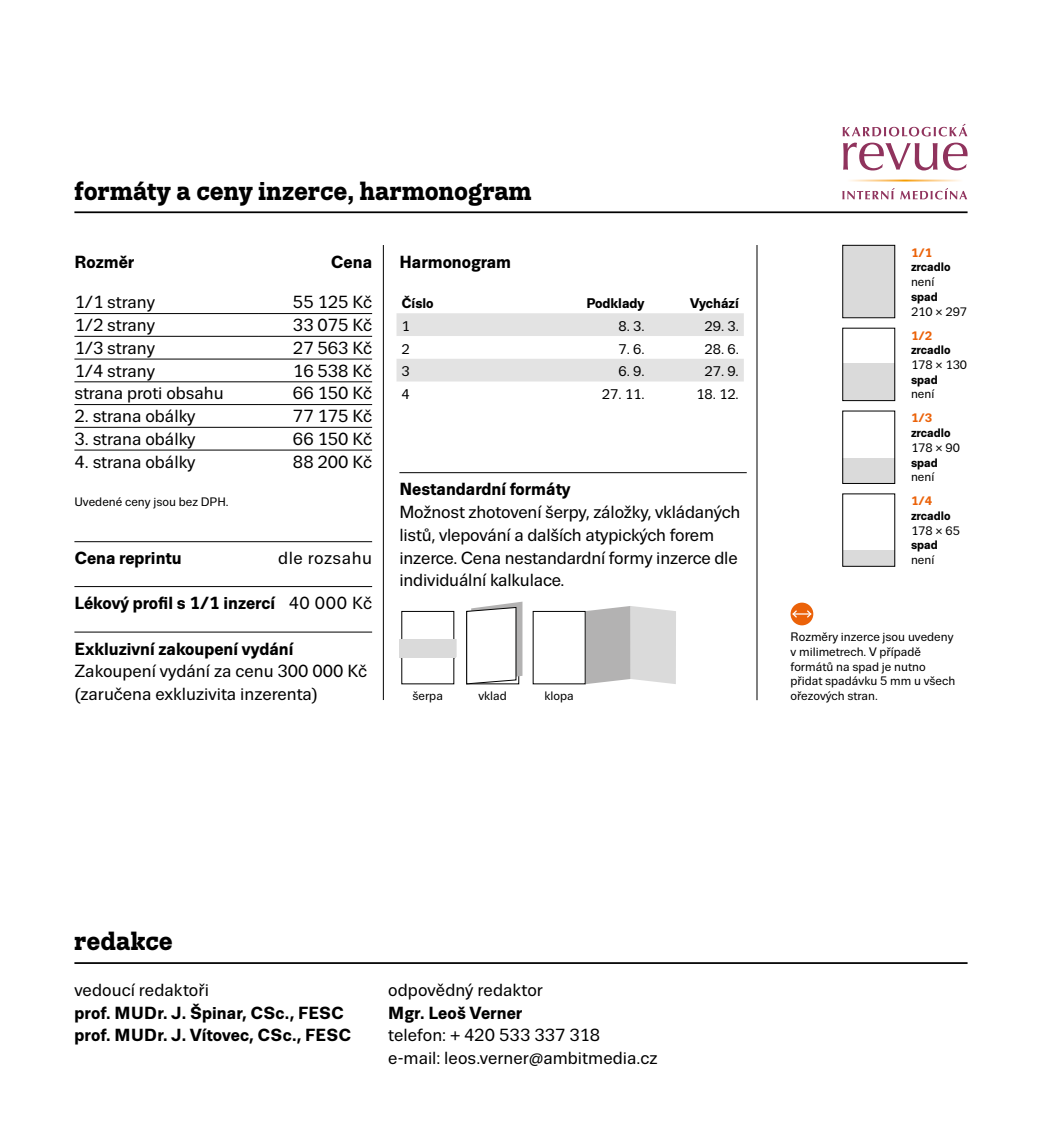
<style>
.page{position:relative;width:1042px;height:1141px;background:#fff}
.page>*{position:absolute;margin:0;border:0;box-sizing:border-box;transform-origin:0 0}
.t1{font:700 26.25px "Trivia Slab";letter-spacing:.005em;color:#000}
.t2{font:17.5px/22.8px "Trivia Sans";color:#000}
.t3{font:700 17.5px/22.8px "Trivia Sans";color:#000}
.t4{font:17.5px "Trivia Sans";letter-spacing:.03em;color:#000}
.t5{font:14px "Trivia Sans";color:#000}
.t6{font:700 14px "Trivia Sans";color:#000}
.t7{font:12.25px/14.7px "Trivia Sans";color:#000}
.t8{font:700 12.25px "Trivia Sans";color:#000}
.t9{font:700 12.25px "Trivia Sans";color:#eb6209}
.s1{font-weight:400}
</style>
<div class="page">
<svg style="left:842px;top:188px;width:125px;height:12px"></svg>
<svg style="left:843px;top:143px;width:124px;height:27px"></svg>
<svg style="left:842px;top:124px;width:125px;height:12px"></svg>
<svg style="left:846px;top:180px;width:117px;height:2px"></svg>
<svg style="left:585px;top:606px;width:91px;height:78px;background:#c9c8c8"></svg>
<svg style="left:399px;top:657px;width:57px;height:24px"></svg>
<hr style="left:74px;top:211px;width:893px;height:2px;background:#000">
<div style="left:402px;top:611px;width:52px;height:73px;background:#fff"></div>
<hr style="left:383px;top:245px;width:1px;height:455px;background:#000">
<hr style="left:399px;top:472px;width:348px;height:1px;background:#000">
<hr style="left:756px;top:245px;width:1px;height:455px;background:#000">
<div style="left:399px;top:639px;width:57px;height:18px;background:#dadada"></div>
<svg style="left:466px;top:602px;width:56px;height:82px"></svg>
<svg style="left:396px;top:313px;width:348px;height:69px"></svg>
<div style="left:842px;top:459px;width:52px;height:24px;background:#dadada"></div>
<div style="left:842px;top:411px;width:53px;height:73px;border:1px solid #000"></div>
<div style="left:842px;top:550px;width:52px;height:16px;background:#dadada"></div>
<div style="left:842px;top:494px;width:53px;height:73px;border:1px solid #000"></div>
<div style="left:842px;top:246px;width:52px;height:71px;background:#dadada"></div>
<div style="left:842px;top:245px;width:53px;height:73px;border:1px solid #000"></div>
<div style="left:842px;top:363px;width:52px;height:37px;background:#dadada"></div>
<div style="left:842px;top:328px;width:53px;height:73px;border:1px solid #000"></div>
<hr style="left:74px;top:313px;width:184px;height:1px;background:#000">
<hr style="left:258px;top:313px;width:114px;height:1px;background:#000">
<hr style="left:74px;top:336px;width:184px;height:1px;background:#000">
<hr style="left:258px;top:336px;width:114px;height:1px;background:#000">
<hr style="left:74px;top:359px;width:184px;height:1px;background:#000">
<hr style="left:258px;top:359px;width:114px;height:1px;background:#000">
<hr style="left:74px;top:382px;width:184px;height:1px;background:#000">
<hr style="left:258px;top:382px;width:114px;height:1px;background:#000">
<hr style="left:74px;top:404px;width:184px;height:1px;background:#000">
<hr style="left:258px;top:404px;width:114px;height:1px;background:#000">
<hr style="left:74px;top:427px;width:184px;height:1px;background:#000">
<hr style="left:258px;top:427px;width:114px;height:1px;background:#000">
<hr style="left:74px;top:450px;width:184px;height:1px;background:#000">
<hr style="left:258px;top:450px;width:114px;height:1px;background:#000">
<hr style="left:74px;top:541px;width:298px;height:1px;background:#000">
<hr style="left:74px;top:586px;width:298px;height:1px;background:#000">
<hr style="left:74px;top:632px;width:298px;height:1px;background:#000">
<hr style="left:74px;top:962px;width:893px;height:2px;background:#000">
<div style="left:790px;top:603px;width:23px;height:22px;background:#eb6209;border-radius:50%"></div>
<svg style="left:791px;top:609px;width:22px;height:10px"></svg>
<h1 class="t1" style="left:74px;top:176px;width:459px">formáty a ceny inzerce, harmonogram</h1>
<p class="t3" style="left:74px;top:251px;width:61px">Rozměr</p>
<p class="t3" style="left:331px;top:251px;width:43px">Cena</p>
<p class="t2" style="left:74px;top:291px;width:82px">1/1 strany</p>
<p class="t2" style="left:293px;top:291px;width:79px">55 125 Kč</p>
<p class="t2" style="left:74px;top:314px;width:82px">1/2 strany</p>
<p class="t2" style="left:293px;top:314px;width:79px">33 075 Kč</p>
<p class="t2" style="left:74px;top:337px;width:82px">1/3 strany</p>
<p class="t2" style="left:293px;top:337px;width:79px">27 563 Kč</p>
<p class="t2" style="left:74px;top:360px;width:82px">1/4 strany</p>
<p class="t2" style="left:293px;top:360px;width:79px">16 538 Kč</p>
<p class="t2" style="left:74px;top:382px;width:151px">strana proti obsahu</p>
<p class="t2" style="left:293px;top:382px;width:79px">66 150 Kč</p>
<p class="t2" style="left:74px;top:405px;width:123px">2. strana obálky</p>
<p class="t2" style="left:293px;top:405px;width:79px">77 175 Kč</p>
<p class="t2" style="left:74px;top:428px;width:123px">3. strana obálky</p>
<p class="t2" style="left:293px;top:428px;width:79px">66 150 Kč</p>
<p class="t2" style="left:74px;top:451px;width:123px">4. strana obálky</p>
<p class="t2" style="left:293px;top:451px;width:79px">88 200 Kč</p>
<p class="t7" style="left:74px;top:495px;width:156px">Uvedené ceny jsou bez DPH.</p>
<p class="t3" style="left:74px;top:547px;width:109px">Cena reprintu</p>
<p class="t4" style="left:278px;top:548px;width:95px">dle rozsahu</p>
<p class="t3" style="left:74px;top:592px;width:298px">Lékový profil s 1/1 inzercí <span class="s1">40 000 Kč</span></p>
<p class="t3" style="left:74px;top:638px;width:220px">Exkluzivní zakoupení vydání</p>
<p class="t2" style="left:74px;top:660px;width:293px">Zakoupení vydání za cenu 300 000 Kč (zaručena exkluzivita inzerenta)</p>
<p class="t3" style="left:399px;top:251px;width:113px">Harmonogram</p>
<p class="t6" style="left:401px;top:296px;width:34px">Číslo</p>
<p class="t6" style="left:586px;top:296px;width:60px">Podklady</p>
<p class="t6" style="left:690px;top:296px;width:50px">Vychází</p>
<p class="t5" style="left:401px;top:319px;width:10px">1</p>
<p class="t5" style="left:618px;top:319px;width:28px">8. 3.</p>
<p class="t5" style="left:704px;top:319px;width:36px">29. 3.</p>
<p class="t5" style="left:401px;top:341px;width:10px">2</p>
<p class="t5" style="left:618px;top:341px;width:28px">7. 6.</p>
<p class="t5" style="left:704px;top:341px;width:36px">28. 6.</p>
<p class="t5" style="left:401px;top:364px;width:10px">3</p>
<p class="t5" style="left:618px;top:364px;width:28px">6. 9.</p>
<p class="t5" style="left:704px;top:364px;width:36px">27. 9.</p>
<p class="t5" style="left:401px;top:387px;width:10px">4</p>
<p class="t5" style="left:602px;top:387px;width:44px">27. 11.</p>
<p class="t5" style="left:696px;top:387px;width:44px">18. 12.</p>
<p class="t3" style="left:399px;top:478px;width:173px">Nestandardní formáty</p>
<p class="t2" style="left:399px;top:501px;width:343px">Možnost zhotovení šerpy, záložky, vkládaných listů, vlepování a dalších atypických forem inzerce. Cena nestandardní formy inzerce dle individuální kalkulace.</p>
<p class="t7" style="left:412px;top:689px;width:32px">šerpa</p>
<p class="t7" style="left:478px;top:689px;width:30px">vklad</p>
<p class="t7" style="left:544px;top:689px;width:31px">klopa</p>
<p class="t9" style="left:911px;top:246px;width:23px">1/1</p>
<p class="t8" style="left:911px;top:261px;width:41px">zrcadlo</p>
<p class="t7" style="left:911px;top:275px;width:25px">není</p>
<p class="t8" style="left:911px;top:290px;width:28px">spad</p>
<p class="t7" style="left:911px;top:304px;width:58px">210 × 297</p>
<p class="t9" style="left:911px;top:329px;width:23px">1/2</p>
<p class="t8" style="left:911px;top:343px;width:41px">zrcadlo</p>
<p class="t7" style="left:911px;top:358px;width:58px">178 × 130</p>
<p class="t8" style="left:911px;top:373px;width:28px">spad</p>
<p class="t7" style="left:911px;top:387px;width:25px">není</p>
<p class="t9" style="left:911px;top:412px;width:23px">1/3</p>
<p class="t8" style="left:911px;top:426px;width:41px">zrcadlo</p>
<p class="t7" style="left:911px;top:441px;width:50px">178 × 90</p>
<p class="t8" style="left:911px;top:456px;width:28px">spad</p>
<p class="t7" style="left:911px;top:470px;width:25px">není</p>
<p class="t9" style="left:911px;top:494px;width:23px">1/4</p>
<p class="t8" style="left:911px;top:509px;width:41px">zrcadlo</p>
<p class="t7" style="left:911px;top:523px;width:50px">178 × 65</p>
<p class="t8" style="left:911px;top:539px;width:28px">spad</p>
<p class="t7" style="left:911px;top:553px;width:25px">není</p>
<p class="t7" style="left:790px;top:630px;width:166px">Rozměry inzerce jsou uvedeny v milimetrech. V případě formátů na spad je nutno přidat spadávku 5 mm u všech ořezových stran.</p>
<h1 class="t1" style="left:74px;top:927px;width:100px">redakce</h1>
<p class="t2" style="left:74px;top:979px;width:136px">vedoucí redaktoři</p>
<p class="t3" style="left:74px;top:1002px;width:278px">prof. MUDr. J. Špinar, CSc., FESC prof. MUDr. J. Vítovec, CSc., FESC</p>
<p class="t2" style="left:388px;top:979px;width:156px">odpovědný redaktor</p>
<p class="t3" style="left:388px;top:1002px;width:136px">Mgr. Leoš Verner</p>
<p class="t2" style="left:388px;top:1024px;width:271px">telefon: + 420 533 337 318<br>e-mail: leos.verner@ambitmedia.cz</p>
</div>
